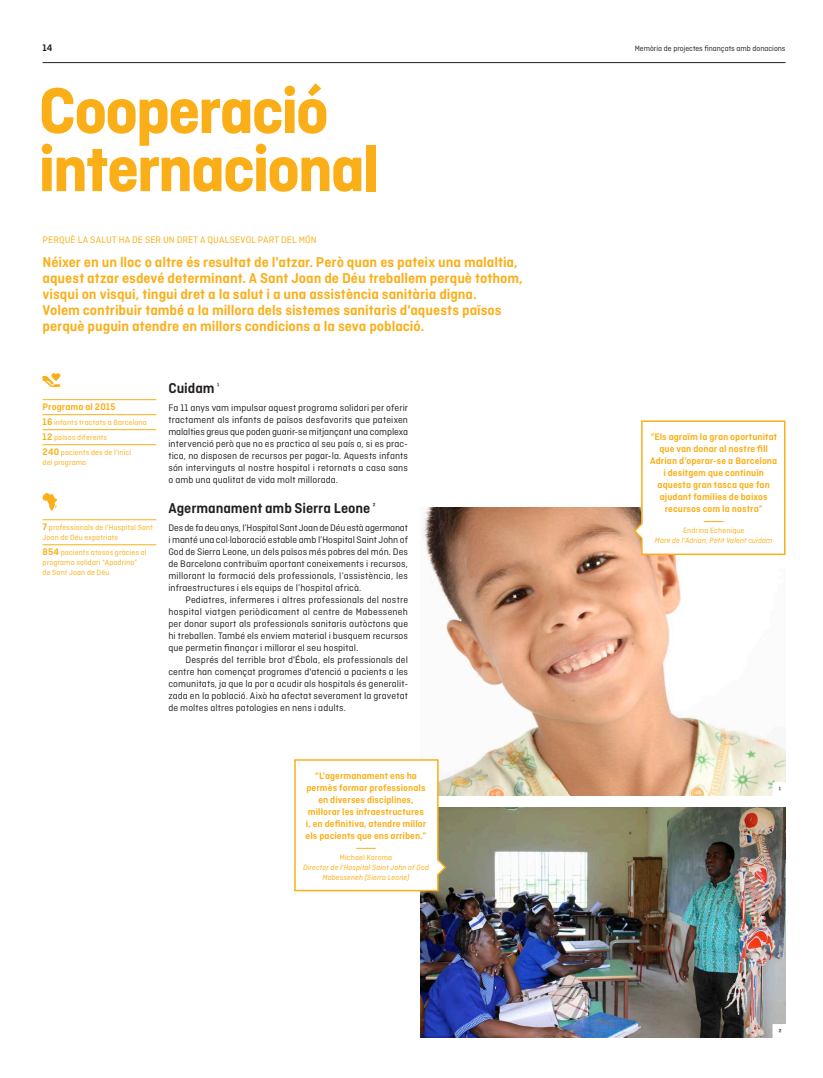
<style>
.page{position:relative;width:823px;height:1078px;background:#fff}
.page>*{position:absolute;margin:0;border:0;box-sizing:border-box;transform-origin:0 0}
.t1{font:700 68px/58px "Ciutadella";letter-spacing:-.035em;color:#faaf18}
.t2{font:600 15px/16px "Ciutadella";letter-spacing:-.005em;color:#faaf18}
.t3{font:600 15px "Ciutadella";letter-spacing:-.005em;color:#231f20}
.t4{font:10px/12px "Ciutadella";letter-spacing:.01em;color:#231f20;text-align:justify}
.t5{font:600 10px/12px "Ciutadella";letter-spacing:.005em;color:#faaf18;text-align:center}
.t6{font:10px "Ciutadella";letter-spacing:.005em;color:#faaf18}
.t7{font:600 10px "Ciutadella";color:#231f20}
.t8{font:8px/10px "Ciutadella";letter-spacing:.015em;color:#faaf18}
.t9{font:italic 8px/10px "Ciutadella";letter-spacing:.015em;color:#faaf18;text-align:center}
.t10{font:8px "Ciutadella";color:#231f20}
.s1{font-weight:600;font-size:10px}
.s2{font-weight:400;font-size:10px}
</style>
<div class="page">
<hr style="left:43px;top:62px;width:742px;height:1px;background:#231f20">
<img style="left:423px;top:507px;width:362px;height:287px">
<img style="left:420px;top:807px;width:365px;height:229px">
<svg style="left:771px;top:781px;width:15px;height:15px"></svg>
<svg style="left:771px;top:1023px;width:15px;height:15px"></svg>
<svg style="left:42px;top:493px;width:15px;height:17px"></svg>
<svg style="left:43px;top:373px;width:17px;height:14px"></svg>
<hr style="left:43px;top:399px;width:113px;height:1px;background:#faaf18">
<hr style="left:43px;top:414px;width:113px;height:1px;background:#faaf18">
<hr style="left:43px;top:429px;width:113px;height:1px;background:#faaf18">
<hr style="left:43px;top:444px;width:113px;height:1px;background:#faaf18">
<hr style="left:43px;top:519px;width:113px;height:1px;background:#faaf18">
<hr style="left:43px;top:544px;width:113px;height:1px;background:#faaf18">
<svg style="left:632px;top:420px;width:153px;height:135px"></svg>
<svg style="left:294px;top:758px;width:153px;height:133px"></svg>
<p class="t7" style="left:43px;top:42px;width:11px">14</p>
<h1 class="t1" style="left:38px;top:81px;width:342px">Cooperació internacional</h1>
<p class="t6" style="left:43px;top:234px;width:60px">Perquè la salut</p>
<p class="t6" style="left:119px;top:234px;width:65px">ha de ser un dret</p>
<p class="t6" style="left:200px;top:234px;width:64px">a qualsevol part</p>
<p class="t6" style="left:281px;top:234px;width:6px">del</p>
<p class="t6" style="left:298px;top:234px;width:20px">món</p>
<p class="t2" style="left:43px;top:254px;width:481px">Néixer en un lloc o altre és resultat de l'atzar. Però quan es pateix una malaltia, aquest atzar esdevé determinant. A Sant Joan de Déu treballem perquè tothom, visqui on visqui, tingui dret a la salut i a una assistència sanitària digna.<br>Volem contribuir també a la millora dels sistemes sanitaris d'aquests països perquè puguin atendre en millors condicions a la seva població.</p>
<p class="t5" style="left:43px;top:400px;width:75px">Programa al 2015</p>
<p class="t8" style="left:43px;top:414px;width:106px;line-height:15px"><span class="s1">16</span> infants tractats a Barcelona<br><span class="s1">12</span> països diferents<br><span class="s1">240</span> pacients des de l'inici</p>
<p class="t8" style="left:43px;top:457px;width:45px">del programa</p>
<p class="t8" style="left:43px;top:522px;width:112px"><span class="s1">7</span> professionals de l’Hospital Sant<br>Joan de Déu expatriats</p>
<p class="t8" style="left:43px;top:547px;width:106px"><span class="s1">854</span> pacients atesos gràcies al programa solidari “Apadrina” de Sant Joan de Déu</p>
<h2 class="t3" style="left:168px;top:379px;width:53px">Cuidam <span class="s2">1</span></h2>
<p class="t4" style="left:168px;top:401px;width:241px">Fa 11 anys vam impulsar aquest programa solidari per oferir tractament als infants de països desfavorits que pateixen malalties greus que poden guarir-se mitjançant una complexa intervenció però que no es practica al seu país o, si es prac&shy;tica, no disposen de recursos per pagar-la. Aquests infants són intervinguts al nostre hospital i retornats a casa sans o amb una qualitat de vida molt millorada.</p>
<h2 class="t3" style="left:168px;top:499px;width:209px">Agermanament amb Sierra Leone <span class="s2">2</span></h2>
<p class="t4" style="left:168px;top:521px;width:241px">Des de fa deu anys, l’Hospital Sant Joan de Déu està agermanat i manté una col·laboració estable amb l’Hospital Saint John of God de Sierra Leone, un dels països més pobres del món. Des de Barcelona contribuïm aportant coneixements i recursos, millorant la formació dels professionals, l’assistència, les infraestructures i els equips de l’hospital africà.</p>
<p class="t4" style="left:168px;top:593px;width:241px;text-indent:17px">Pediatres, infermeres i altres professionals del nostre hospital viatgen periòdicament al centre de Mabesseneh per donar suport als professionals sanitaris autòctons que hi treballen. També els enviem material i busquem recursos que permetin finançar i millorar el seu hospital.</p>
<p class="t4" style="left:168px;top:653px;width:241px;text-indent:17px">Després del terrible brot d'Ébola, els professionals del centre han començat programes d'atenció a pacients a les comunitats, ja que la por a acudir als hospitals és generalit&shy;zada en la població. Això ha afectat severament la gravetat de moltes altres patologies en nens i adults.</p>
<p class="t5" style="left:305px;top:769px;width:122px">“L'agermanament ens ha permès formar professionals en diverses disciplines, millorar les infraestructures i, en definitiva, atendre millor els pacients que ens arriben.”</p>
<p class="t8" style="left:339px;top:851px;width:54px">Michael Koroma</p>
<p class="t9" style="left:303px;top:861px;width:127px">Director de l'Hospital Saint John of God<br>Mabesseneh (Sierra Leone)</p>
<p class="t10" style="left:634px;top:44px;width:152px">Memòria de projectes finançats amb donacions</p>
<p class="t5" style="left:649px;top:430px;width:128px">“Els agraïm la gran oportunitat que van donar al nostre fill<br>Adrian d’operar-se a Barcelona i desitgem que continuïn aquesta gran tasca que fan ajudant famílies de baixos recursos com la nostra”</p>
<p class="t8" style="left:682px;top:525px;width:63px">Endrina Echenique</p>
<p class="t9" style="left:654px;top:535px;width:119px">Mare de l’Adrian, Petit Valent cuidam</p>
<p class="t4" style="left:778px;top:786px;width:4px">1</p>
<p class="t4" style="left:778px;top:1027px;width:4px">2</p>
</div>
